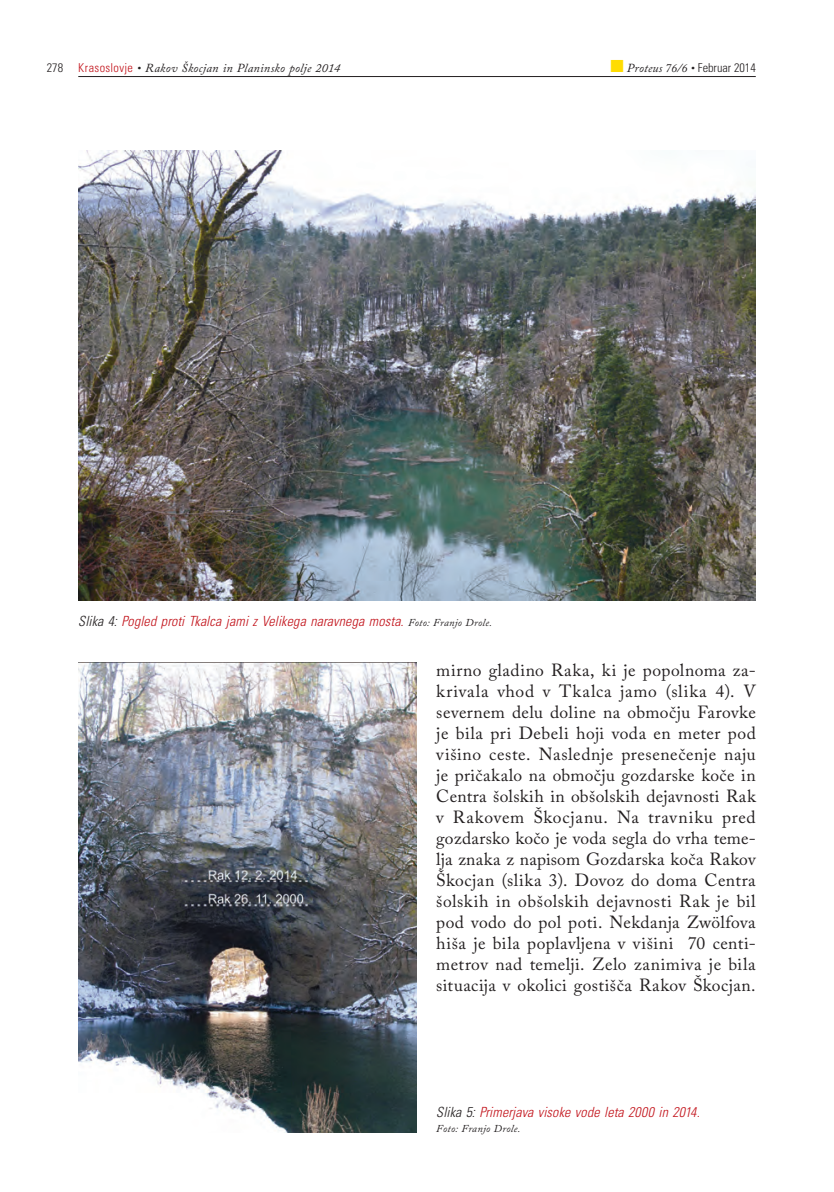
<style>
.page{position:relative;width:834px;height:1192px;background:#fff}
.page>*{position:absolute;margin:0;border:0;box-sizing:border-box;transform-origin:0 0}
.t1{font:17.5px/21px "Adobe Caslon Pro";letter-spacing:.025em;color:#231f20;text-align:justify}
.t2{font:italic 300 condensed 14px "Univers";letter-spacing:.01em;color:#c2121a}
.t3{font:italic 12.25px "Adobe Caslon Pro";letter-spacing:.025em;color:#231f20}
.t4{font:italic 10.5px "Adobe Caslon Pro";letter-spacing:.025em;color:#231f20}
.s1{font-family:"Univers";font-weight:300;font-style:normal;font-stretch:condensed}
.s2{font-family:"Univers";font-weight:300;font-style:normal;font-stretch:condensed;color:#c2121a}
.s3{color:#ffdc01}
.s4{color:#231f20}
.s5{font-family:"Adobe Caslon Pro";font-weight:400;font-stretch:normal;font-size:10.5px;color:#231f20}
</style>
<div class="page">
<hr style="left:78px;top:76px;width:677px;height:1px;background:#231f20">
<img style="left:78px;top:663px;width:338px;height:469px">
<img style="left:78px;top:150px;width:677px;height:450px">
<p class="t3" style="left:47px;top:60px;width:295px"><span class="s1">278</span> <span class="s2">Krasoslovje</span> • Rakov Škocjan in Planinsko polje 2014</p>
<p class="t3" style="left:610px;top:60px;width:147px"><span class="s3">■</span> Proteus 76/6 • <span class="s1">Februar 2014</span></p>
<p class="t2" style="left:78px;top:613px;width:415px"><span class="s4">Slika 4:</span> Pogled proti Tkalca jami z Velikega naravnega mosta. <span class="s5">Foto: Franjo Drole.</span></p>
<p class="t1" style="left:436px;top:659px;width:321px">mirno gladino Raka, ki je popolnoma za&shy;krivala vhod v Tkalca jamo (slika 4). V severnem delu doline na območju Farovke je bila pri Debeli hoji voda en meter pod višino ceste. Naslednje presenečenje naju je pričakalo na območju gozdarske koče in Centra šolskih in obšolskih dejavnosti Rak v Rakovem Škocjanu. Na travniku pred gozdarsko kočo je voda segla do vrha teme&shy;lja znaka z napisom Gozdarska koča Rakov Škocjan (slika 3). Dovoz do doma Centra šolskih in obšolskih dejavnosti Rak je bil pod vodo do pol poti. Nekdanja Zwölfova hiša je bila poplavljena v višini 70 centi&shy;metrov nad temelji. Zelo zanimiva je bila situacija v okolici gostišča Rakov Škocjan.</p>
<p class="t2" style="left:436px;top:1103px;width:265px"><span class="s4">Slika 5:</span> Primerjava visoke vode leta 2000 in 2014.</p>
<p class="t4" style="left:436px;top:1123px;width:86px">Foto: Franjo Drole.</p>
</div>
